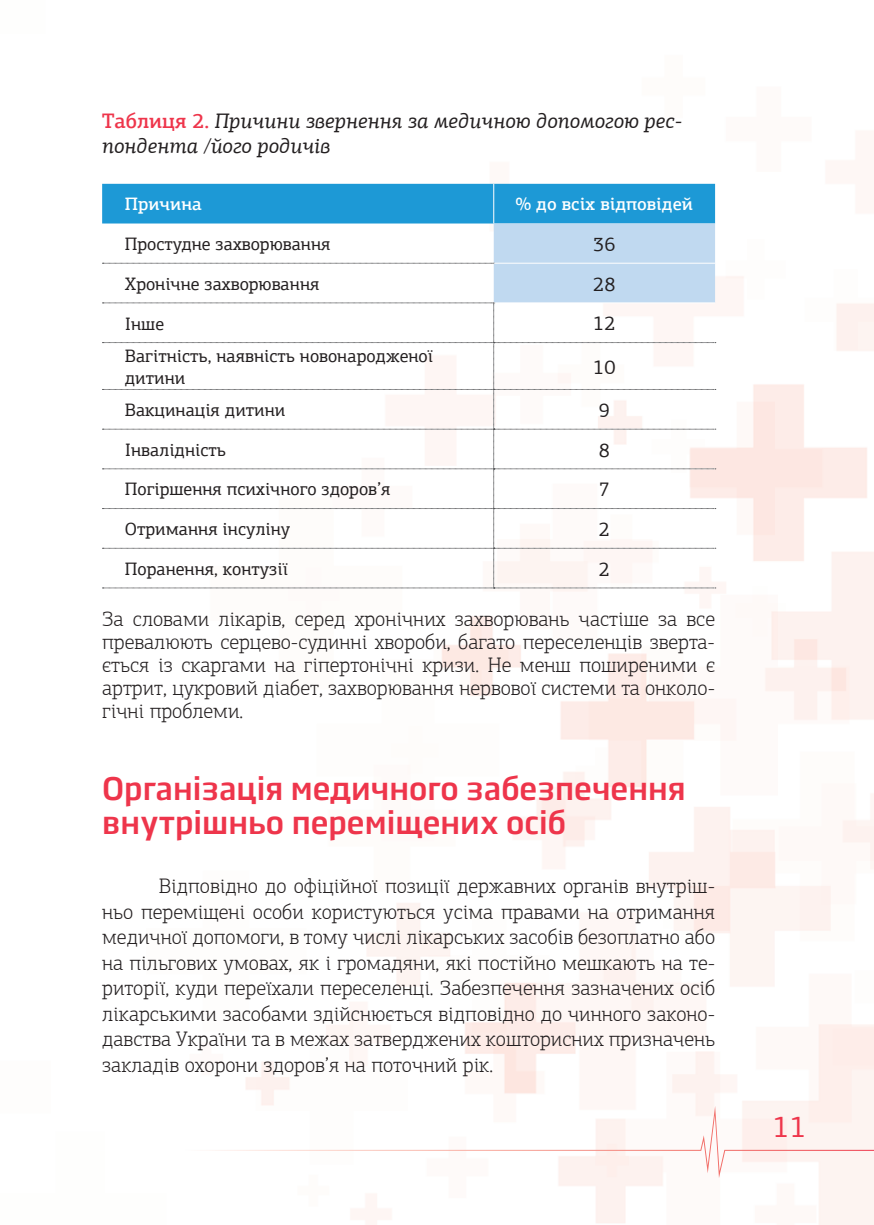
<style>
.page{position:relative;width:874px;height:1225px;background:#fff}
.page>*{position:absolute;margin:0;border:0;box-sizing:border-box;transform-origin:0 0}
.t1{font:700 32px/34px "Swedbank Sans";color:#ee354b}
.t2{font:30px "PF Agora Slab Pro";color:#ee354b}
.t3{font:300 21px/25.6px "PF Agora Slab Pro";color:#231f20;text-align:justify}
.t4{font:italic 21px/25.6px "PF Agora Slab Pro";color:#231f20}
.t5{font:20px "PF Agora Slab Pro";color:#231f20}
.t6{font:18px/22px "PF Agora Slab Pro";color:#231f20}
.t7{font:500 18px "PF Agora Slab Pro";color:#fff}
.s1{font-weight:500;font-style:normal;color:#ee354b}
</style>
<div class="page">
<img style="left:102px;top:183px;width:771px;height:1042px">
<svg style="left:102px;top:1106px;width:771px;height:72px"></svg>
<svg style="left:102px;top:184px;width:613px;height:404px"></svg>
<hr style="left:493px;top:263px;width:221px;height:1px;background:#fff">
<hr style="left:493px;top:302px;width:221px;height:1px;background:#fff">
<p class="t4" style="left:102px;top:110px;width:581px"><span class="s1">Таблиця 2.</span> Причини звернення за медичною допомогою рес&shy;пондента /його родичів</p>
<p class="t7" style="left:125px;top:197px;width:78px">Причина</p>
<p class="t7" style="left:515px;top:197px;width:178px">% до всіх відповідей</p>
<p class="t6" style="left:125px;top:235px;width:207px">Простудне захворювання</p>
<p class="t5" style="left:593px;top:236px;width:24px">36</p>
<p class="t6" style="left:125px;top:274px;width:196px">Хронічне захворювання</p>
<p class="t5" style="left:593px;top:275px;width:24px">28</p>
<p class="t6" style="left:125px;top:314px;width:41px">Інше</p>
<p class="t5" style="left:593px;top:315px;width:24px">12</p>
<p class="t6" style="left:125px;top:346px;width:309px">Вагітність, наявність новонародженої дитини</p>
<p class="t5" style="left:593px;top:358px;width:24px">10</p>
<p class="t6" style="left:125px;top:400px;width:162px">Вакцинація дитини</p>
<p class="t5" style="left:598px;top:402px;width:13px">9</p>
<p class="t6" style="left:125px;top:440px;width:103px">Інвалідність</p>
<p class="t5" style="left:598px;top:441px;width:13px">8</p>
<p class="t6" style="left:125px;top:480px;width:267px">Погіршення психічного здоров’я</p>
<p class="t5" style="left:598px;top:481px;width:13px">7</p>
<p class="t6" style="left:125px;top:519px;width:167px">Отримання інсуліну</p>
<p class="t5" style="left:598px;top:521px;width:13px">2</p>
<p class="t6" style="left:125px;top:559px;width:164px">Поранення, контузії</p>
<p class="t5" style="left:598px;top:560px;width:13px">2</p>
<p class="t3" style="left:102px;top:609px;width:614px;line-height:23px">За словами лікарів, серед хронічних захворювань частіше за все превалюють серцево-судинні хвороби, багато переселенців зверта&shy;ється із скаргами на гіпертонічні кризи. Не менш поширеними є артрит, цукровий діабет, захворювання нервової системи та онколо&shy;гічні проблеми.</p>
<h1 class="t1" style="left:102px;top:773px;width:585px">Організація медичного забезпечення внутрішньо переміщених осіб</h1>
<p class="t3" style="left:102px;top:875px;width:614px;text-indent:57px">Відповідно до офіційної позиції державних органів внутріш&shy;ньо переміщені особи користуються усіма правами на отримання медичної допомоги, в тому числі лікарських засобів безоплатно або на пільгових умовах, як і громадяни, які постійно мешкають на те&shy;риторії, куди переїхали переселенці. Забезпечення зазначених осіб лікарськими засобами здійснюється відповідно до чинного законо&shy;давства України та в межах затверджених кошторисних призначень закладів охорони здоров’я на поточний рік.</p>
<h2 class="t2" style="left:772px;top:1114px;width:35px">11</h2>
</div>
